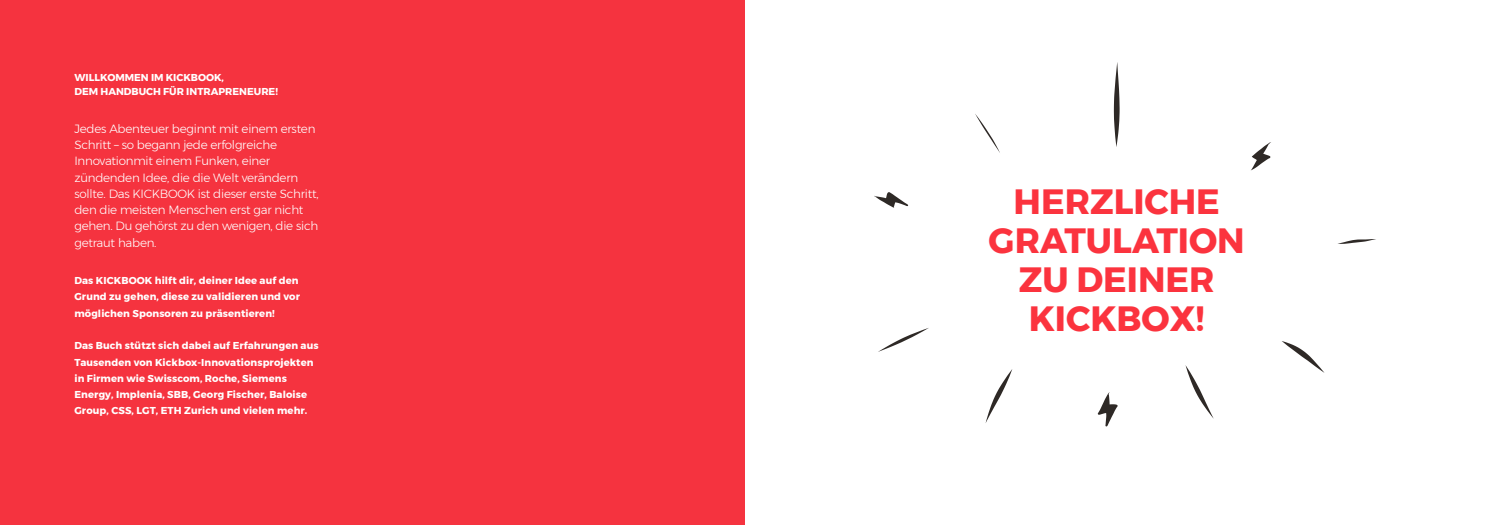
<style>
.page{position:relative;width:1489px;height:525px;background:#fff}
.page>*{position:absolute;margin:0;border:0;box-sizing:border-box;transform-origin:0 0}
.t1{font:700 35px/38.8px "Montserrat";color:#fb333e;text-align:center}
.t2{font:300 11.88px/16.2px "Montserrat";letter-spacing:-.02em;color:#fff}
.t3{font:700 10px/16.2px "Montserrat";letter-spacing:.01em;color:#fff}
</style>
<div class="page">
<svg style="left:1338px;top:239px;width:38px;height:5px"></svg>
<svg style="left:1282px;top:341px;width:42px;height:31px"></svg>
<svg style="left:1185px;top:365px;width:28px;height:53px"></svg>
<svg style="left:985px;top:369px;width:27px;height:54px"></svg>
<svg style="left:878px;top:328px;width:51px;height:24px"></svg>
<svg style="left:1113px;top:62px;width:6px;height:85px"></svg>
<svg style="left:975px;top:114px;width:25px;height:39px"></svg>
<svg style="left:1251px;top:142px;width:20px;height:28px"></svg>
<svg style="left:874px;top:192px;width:34px;height:16px"></svg>
<svg style="left:1097px;top:392px;width:20px;height:34px"></svg>
<div style="left:0;top:0;width:744px;height:524px;background:#f5333f"></div>
<p class="t3" style="left:74px;top:71px;width:205px;line-height:13.8px">WILLKOMMEN IM KICKBOOK,<br>DEM HANDBUCH FÜR INTRAPRENEURE!</p>
<p class="t2" style="left:74px;top:120px;width:246px">Jedes Abenteuer beginnt mit einem ersten Schritt – so begann jede erfolgreiche Innovationmit einem Funken, einer zündenden Idee, die die Welt verändern sollte. Das KICKBOOK ist dieser erste Schritt, den die meisten Menschen erst gar nicht gehen. Du gehörst zu den wenigen, die sich getraut haben.</p>
<p class="t3" style="left:74px;top:272px;width:227px">Das KICKBOOK hilft dir, deiner Idee auf den<br>Grund zu gehen, diese zu validieren und vor möglichen Sponsoren zu präsentieren!</p>
<p class="t3" style="left:74px;top:337px;width:246px">Das Buch stützt sich dabei auf Erfahrungen aus Tausenden von Kickbox-Innovationsprojekten in Firmen wie Swisscom, Roche, Siemens Energy, Implenia, SBB, Georg Fischer, Baloise Group, CSS, LGT, ETH Zurich und vielen mehr.</p>
<h1 class="t1" style="left:988px;top:182px;width:258px">HERZLICHE<br>GRATULATION<br>ZU DEINER<br>KICKBOX!</h1>
</div>
